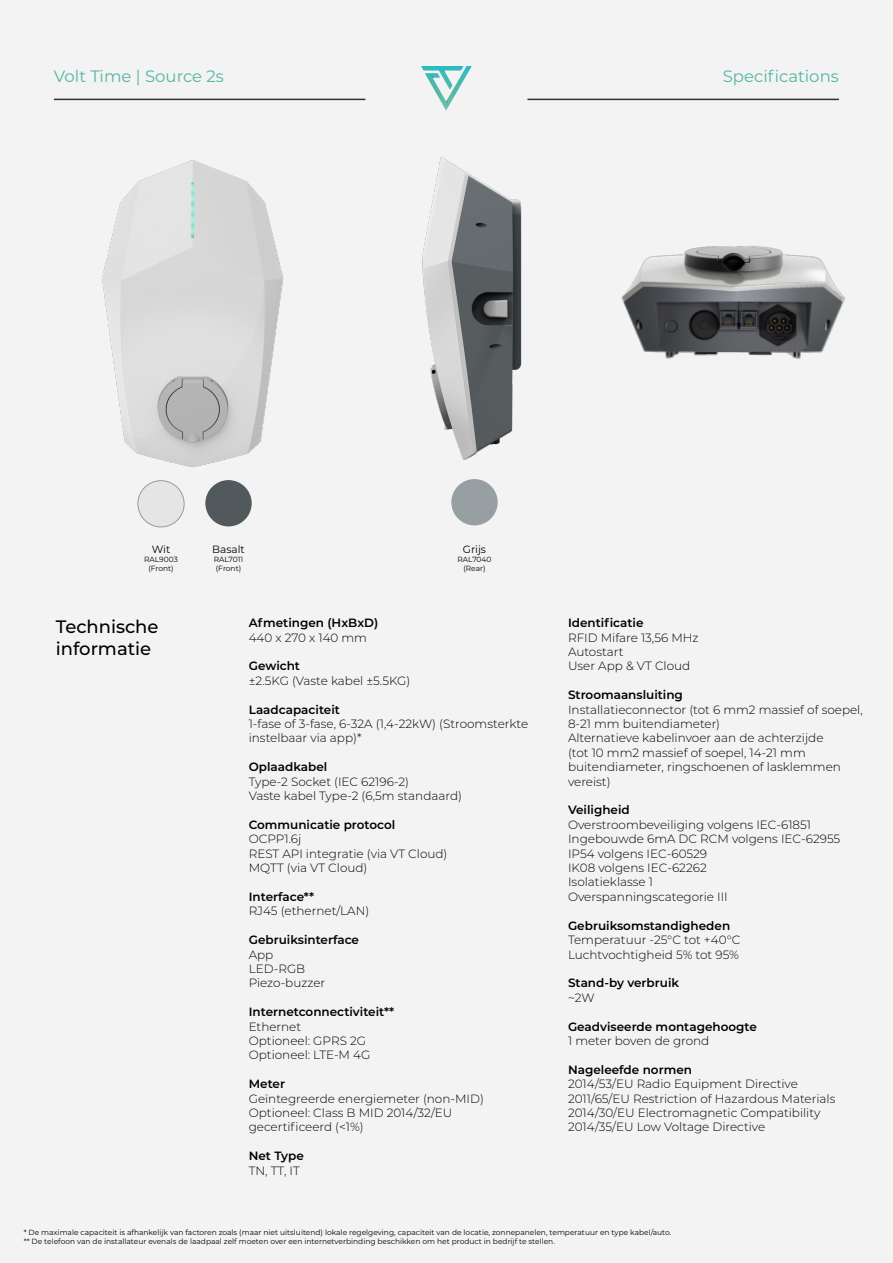
<style>
.page{position:relative;width:893px;height:1263px;background:#f2f3f2}
.page>*{position:absolute;margin:0;border:0;box-sizing:border-box;transform-origin:0 0}
.t1{font:500 18px/21.6px "Montserrat";color:#000}
.t2{font:16.5px "Montserrat";color:#55b6a5}
.t3{font:300 12px/14.4px "Montserrat";color:#000}
.t4{font:600 12px "Montserrat";color:#000}
.t5{font:10.5px "Montserrat";color:#000}
.t6{font:7.5px/9px "Montserrat";color:#000;text-align:center}
</style>
<div class="page">
<hr style="left:54px;top:99px;width:311px;height:1px;background:#000">
<hr style="left:527px;top:99px;width:312px;height:1px;background:#000">
<img style="left:102px;top:160px;width:182px;height:326px">
<img style="left:422px;top:157px;width:100px;height:303px">
<div style="left:138px;top:481px;width:46px;height:46px;background:#e5e5e5;border-radius:50%"></div>
<div style="left:138px;top:480px;width:46px;height:47px;border:1px solid #9f9896;border-radius:50%"></div>
<div style="left:205px;top:480px;width:47px;height:46px;background:#52595d;border-radius:50%"></div>
<div style="left:451px;top:479px;width:47px;height:46px;background:#989fa2;border-radius:50%"></div>
<svg style="left:421px;top:66px;width:51px;height:44px"></svg>
<img style="left:621px;top:246px;width:224px;height:113px">
<h2 class="t2" style="left:54px;top:65px;width:172px">Volt Time | Source 2s</h2>
<h2 class="t2" style="left:723px;top:65px;width:118px">Specifications</h2>
<p class="t5" style="left:152px;top:542px;width:20px">Wit</p>
<p class="t6" style="left:144px;top:554px;width:35px">RAL9003 (Front)</p>
<p class="t5" style="left:212px;top:542px;width:34px">Basalt</p>
<p class="t6" style="left:214px;top:554px;width:31px;text-align:left">RAL7011 (Front)</p>
<p class="t5" style="left:463px;top:542px;width:25px">Grijs</p>
<p class="t6" style="left:457px;top:554px;width:35px">RAL7040 (Rear)</p>
<h1 class="t1" style="left:56px;top:615px;width:104px">Technische informatie</h1>
<p class="t4" style="left:249px;top:614px;width:131px">Afmetingen (HxBxD)</p>
<p class="t3" style="left:249px;top:630px;width:120px">440 x 270 x 140 mm</p>
<p class="t4" style="left:249px;top:658px;width:53px">Gewicht</p>
<p class="t3" style="left:249px;top:673px;width:163px">±2.5KG (Vaste kabel ±5.5KG)</p>
<p class="t4" style="left:249px;top:701px;width:93px">Laadcapaciteit</p>
<p class="t3" style="left:249px;top:716px;width:281px">1-fase of 3-fase, 6-32A (1,4-22kW) (Stroomsterkte instelbaar via app)*</p>
<p class="t4" style="left:249px;top:758px;width:80px">Oplaadkabel</p>
<p class="t3" style="left:249px;top:774px;width:215px">Type-2 Socket (IEC 62196-2)<br>Vaste kabel Type-2 (6,5m standaard)</p>
<p class="t4" style="left:249px;top:816px;width:148px">Communicatie protocol</p>
<p class="t3" style="left:249px;top:831px;width:200px">OCPP1.6j<br>REST API integratie (via VT Cloud)<br>MQTT (via VT Cloud)</p>
<p class="t4" style="left:249px;top:888px;width:67px">Interface**</p>
<p class="t3" style="left:249px;top:903px;width:122px">RJ45 (ethernet/LAN)</p>
<p class="t4" style="left:249px;top:931px;width:112px">Gebruiksinterface</p>
<p class="t3" style="left:249px;top:947px;width:78px">App<br>LED-RGB<br>Piezo-buzzer</p>
<p class="t4" style="left:249px;top:1003px;width:147px">Internetconnectiviteit**</p>
<p class="t3" style="left:249px;top:1019px;width:123px">Ethernet<br>Optioneel: GPRS 2G<br>Optioneel: LTE-M 4G</p>
<p class="t4" style="left:249px;top:1075px;width:38px">Meter</p>
<p class="t3" style="left:249px;top:1091px;width:237px">Geïntegreerde energiemeter (non-MID)<br>Optioneel: Class B MID 2014/32/EU gecertificeerd (&lt;1%)</p>
<p class="t4" style="left:249px;top:1147px;width:57px">Net Type</p>
<p class="t3" style="left:249px;top:1163px;width:53px">TN, TT, IT</p>
<p class="t4" style="left:568px;top:614px;width:77px">Identificatie</p>
<p class="t3" style="left:568px;top:630px;width:132px">RFID Mifare 13,56 MHz<br>Autostart<br>User App &amp; VT Cloud</p>
<p class="t4" style="left:568px;top:686px;width:116px">Stroomaansluiting</p>
<p class="t3" style="left:568px;top:702px;width:296px">Installatieconnector (tot 6 mm2 massief of soepel, 8-21 mm buitendiameter)<br>Alternatieve kabelinvoer aan de achterzijde<br>(tot 10 mm2 massief of soepel, 14-21 mm buitendiameter, ringschoenen of lasklemmen vereist)</p>
<p class="t4" style="left:568px;top:802px;width:63px">Veiligheid</p>
<p class="t3" style="left:568px;top:817px;width:274px">Overstroombeveiliging volgens IEC-61851<br>Ingebouwde 6mA DC RCM volgens IEC-62955<br>IP54 volgens IEC-60529<br>IK08 volgens IEC-62262<br>Isolatieklasse 1<br>Overspanningscategorie III</p>
<p class="t4" style="left:568px;top:917px;width:164px">Gebruiksomstandigheden</p>
<p class="t3" style="left:568px;top:932px;width:174px">Temperatuur -25°C tot +40°C<br>Luchtvochtigheid 5% tot 95%</p>
<p class="t4" style="left:568px;top:974px;width:113px">Stand-by verbruik</p>
<p class="t3" style="left:568px;top:990px;width:28px">~2W</p>
<p class="t4" style="left:568px;top:1018px;width:190px">Geadviseerde montagehoogte</p>
<p class="t3" style="left:568px;top:1033px;width:143px">1 meter boven de grond</p>
<p class="t4" style="left:568px;top:1061px;width:125px">Nageleefde normen</p>
<p class="t3" style="left:568px;top:1076px;width:269px">2014/53/EU Radio Equipment Directive 2011/65/EU Restriction of Hazardous Materials 2014/30/EU Electromagnetic Compatibility 2014/35/EU Low Voltage Directive</p>
<p class="t6" style="left:24px;top:1228px;width:649px;text-align:left">* De maximale capaciteit is afhankelijk van factoren zoals (maar niet uitsluitend) lokale regelgeving, capaciteit van de locatie, zonnepanelen, temperatuur en type kabel/auto. ** De telefoon van de installateur evenals de laadpaal zelf moeten over een internetverbinding beschikken om het product in bedrijf te stellen.</p>
</div>
